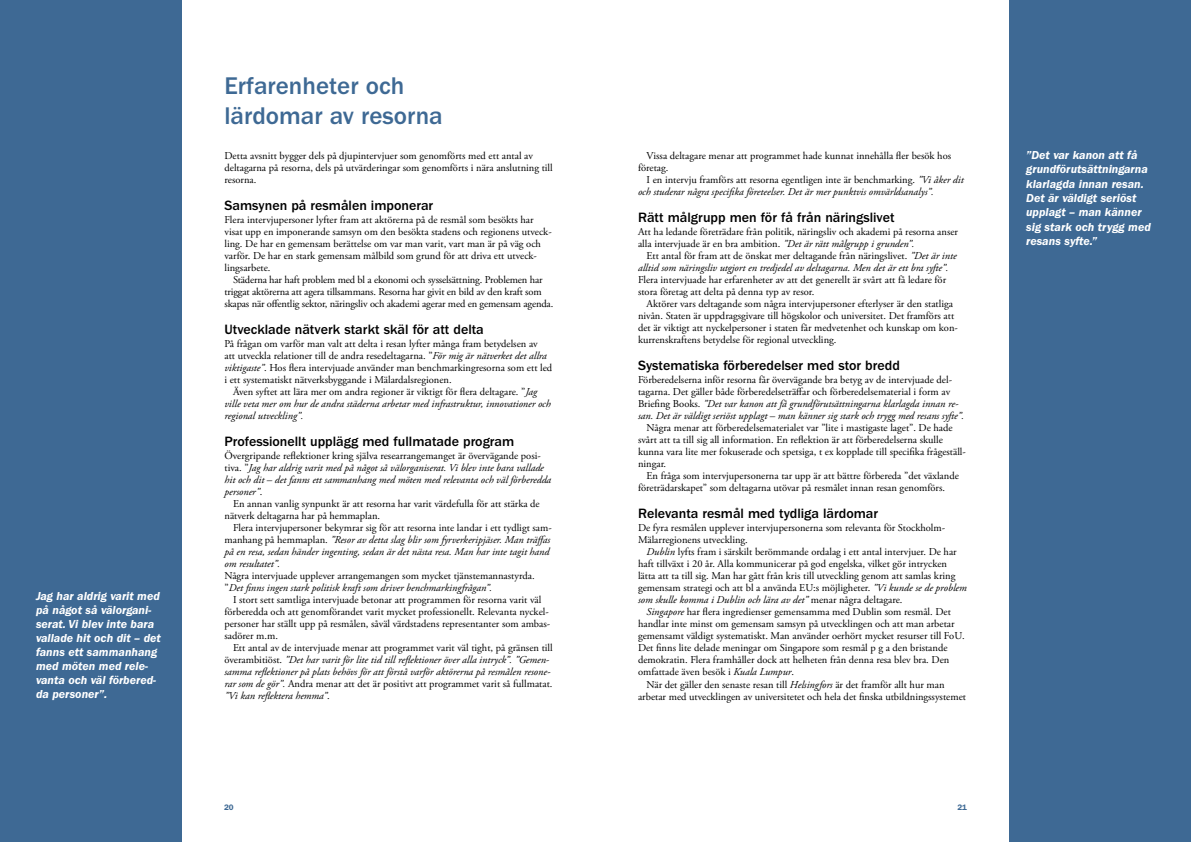
<style>
.page{position:relative;width:1191px;height:842px;background:#fff}
.page>*{position:absolute;margin:0;border:0;box-sizing:border-box;transform-origin:0 0}
.t1{font:500 25px/30px "ITC Franklin Gothic Std";color:#3e6994}
.t2{font:500 14px "ITC Franklin Gothic Std";color:#000}
.t3{font:italic 600 12px/14px "ITC Franklin Gothic Std";color:#fff}
.t4{font:10.5px/12px "Adobe Garamond Pro";color:#000}
.t5{font:italic 10.5px/12px "Adobe Garamond Pro";color:#000}
.t6{font:600 8px "ITC Franklin Gothic Std";color:#3e6994}
.s1{font-style:italic}
.s2{font-style:normal}
</style>
<div class="page">
<div style="left:0;top:0;width:181px;height:842px;background:#3e6994"></div>
<div style="left:1009px;top:0;width:182px;height:842px;background:#3e6994"></div>
<p class="t3" style="left:36px;top:589px;width:126px">Jag har aldrig varit med på något så välorgani&shy;serat. Vi blev inte bara vallade hit och dit – det fanns ett sammanhang med möten med rele&shy;vanta och väl förbered&shy;da personer”.</p>
<h1 class="t1" style="left:224px;top:71px;width:220px">Erfarenheter och lärdomar av resorna</h1>
<p class="t4" style="left:224px;top:150px;width:330px">Detta avsnitt bygger dels på djupintervjuer som genomförts med ett antal av deltagarna på resorna, dels på utvärderingar som genomförts i nära anslutning till resorna.</p>
<h2 class="t2" style="left:224px;top:197px;width:210px">Samsynen på resmålen imponerar</h2>
<p class="t4" style="left:224px;top:214px;width:329px">Flera intervjupersoner lyfter fram att aktörerna på de resmål som besökts har visat upp en imponerande samsyn om den besökta stadens och regionens utveck&shy;ling. De har en gemensam berättelse om var man varit, vart man är på väg och varför. De har en stark gemensam målbild som grund för att driva ett utveck&shy;lingsarbete.</p>
<p class="t4" style="left:224px;top:274px;width:330px;text-indent:9px">Städerna har haft problem med bl a ekonomi och sysselsättning. Problemen har triggat aktörerna att agera tillsammans. Resorna har givit en bild av den kraft som skapas när offentlig sektor, näringsliv och akademi agerar med en gemensam agenda.</p>
<h2 class="t2" style="left:224px;top:321px;width:261px">Utvecklade nätverk starkt skäl för att delta</h2>
<p class="t4" style="left:224px;top:338px;width:329px">På frågan om varför man valt att delta i resan lyfter många fram betydelsen av<br>att utveckla relationer till de andra resedeltagarna. ”<span class="s1">För mig är nätverket det allra viktigaste”</span>. Hos flera intervjuade använder man benchmarkingresorna som ett led i ett systematiskt nätverksbyggande i Mälardalsregionen.</p>
<p class="t5" style="left:224px;top:386px;width:328px;text-indent:9px"><span class="s2">Även syftet att lära mer om andra regioner är viktigt för flera deltagare. ”</span>Jag ville veta mer om hur de andra städerna arbetar med infrastruktur, innovationer och regional utveckling”.</p>
<h2 class="t2" style="left:224px;top:434px;width:291px">Professionellt upplägg med fullmatade program</h2>
<p class="t5" style="left:224px;top:450px;width:328px"><span class="s2">Övergripande reflektioner kring själva researrangemanget är övervägande posi&shy;tiva. ”</span>Jag har aldrig varit med på något så välorganiserat. Vi blev inte bara vallade hit och dit – det fanns ett sammanhang med möten med relevanta och väl förberedda personer”<span class="s2">.</span></p>
<p class="t4" style="left:224px;top:498px;width:317px;text-indent:9px">En annan vanlig synpunkt är att resorna har varit värdefulla för att stärka de nätverk deltagarna har på hemmaplan.</p>
<p class="t5" style="left:224px;top:522px;width:329px;text-indent:9px"><span class="s2">Flera intervjupersoner bekymrar sig för att resorna inte landar i ett tydligt sam&shy;manhang på hemmaplan.</span> ”Resor av detta slag blir som fyrverkeripjäser. Man träffas på en resa, sedan händer ingenting, sedan är det nästa resa. Man har inte tagit hand om resultatet”.</p>
<p class="t4" style="left:224px;top:570px;width:312px">Några intervjuade upplever arrangemangen som mycket tjänstemannastyrda. ”<span class="s1">Det finns ingen stark politisk kraft som driver benchmarkingfrågan”.</span></p>
<p class="t4" style="left:224px;top:594px;width:327px;text-indent:9px">I stort sett samtliga intervjuade betonar att programmen för resorna varit väl förberedda och att genomförandet varit mycket professionellt. Relevanta nyckel&shy;personer har ställt upp på resmålen, såväl värdstadens representanter som ambas&shy;sadörer m.m.</p>
<p class="t5" style="left:224px;top:642px;width:330px;text-indent:9px"><span class="s2">Ett antal av de intervjuade menar att programmet varit väl tight, på gränsen till överambitiöst.</span> ”Det har varit för lite tid till reflektioner över alla intryck”. ”Gemen&shy;samma reflektioner på plats behövs för att förstå varför aktörerna på resmålen resone&shy;rar som de gör”. <span class="s2">Andra menar att det är positivt att programmet varit så fullmatat. </span>”Vi kan reflektera hemma”<span class="s2">.</span></p>
<p class="t4" style="left:638px;top:150px;width:315px;text-indent:9px">Vissa deltagare menar att programmet hade kunnat innehålla fler besök hos företag.</p>
<p class="t5" style="left:638px;top:174px;width:327px;text-indent:9px"><span class="s2">I en intervju framförs att resorna egentligen inte är benchmarking.</span> ”Vi åker dit och studerar några specifika företeelser. Det är mer punktvis omvärldsanalys”.</p>
<h2 class="t2" style="left:638px;top:210px;width:258px">Rätt målgrupp men för få från näringslivet</h2>
<p class="t4" style="left:638px;top:226px;width:321px">Att ha ledande företrädare från politik, näringsliv och akademi på resorna anser alla intervjuade är en bra ambition. <span class="s1">”Det är rätt målgrupp i grunden”.</span></p>
<p class="t5" style="left:638px;top:250px;width:320px;text-indent:9px"><span class="s2">Ett antal för fram att de önskat mer deltagande från näringslivet.</span> ”Det är inte alltid som näringsliv utgjort en tredjedel av deltagarna. Men det är ett bra syfte”.</p>
<p class="t4" style="left:638px;top:274px;width:310px">Flera intervjuade har erfarenheter av att det generellt är svårt att få ledare för stora företag att delta på denna typ av resor.</p>
<p class="t4" style="left:638px;top:298px;width:321px;text-indent:9px">Aktörer vars deltagande som några intervjupersoner efterlyser är den statliga nivån. Staten är uppdragsgivare till högskolor och universitet. Det framförs att det är viktigt att nyckelpersoner i staten får medvetenhet och kunskap om kon&shy;kurrenskraftens betydelse för regional utveckling.</p>
<h2 class="t2" style="left:638px;top:358px;width:263px">Systematiska förberedelser med stor bredd</h2>
<p class="t4" style="left:638px;top:374px;width:327px">Förberedelserna inför resorna får övervägande bra betyg av de intervjuade del&shy;tagarna. Det gäller både förberedelseträffar och förberedelsematerial i form av Brief-ing Books. <span class="s1">”Det var kanon att få grundförutsättningarna klarlagda innan re&shy;san. Det är väldigt seriöst upplagt – man känner sig stark och trygg med resans syfte”.</span></p>
<p class="t4" style="left:638px;top:422px;width:329px;text-indent:9px">Några menar att förberedelsematerialet var ”lite i mastigaste laget”. De hade svårt att ta till sig all information. En reflektion är att förberedelserna skulle kunna vara lite mer fokuserade och spetsiga, t ex kopplade till specifika frågeställ&shy;ningar.</p>
<p class="t4" style="left:638px;top:470px;width:322px;text-indent:9px">En fråga som intervjupersonerna tar upp är att bättre förbereda ”det växlande företrädarskapet” som deltagarna utövar på resmålet innan resan genomförs.</p>
<h2 class="t2" style="left:638px;top:506px;width:242px">Relevanta resmål med tydliga lärdomar</h2>
<p class="t4" style="left:638px;top:522px;width:309px">De fyra resmålen upplever intervjupersonerna som relevanta för Stockholm-<br>Mälarregionens utveckling.</p>
<p class="t4" style="left:646px;top:546px;width:312px"><span class="s1">Dublin</span> lyfts fram i särskilt berömmande ordalag i ett antal intervjuer. De har</p>
<p class="t4" style="left:638px;top:558px;width:310px">haft tillväxt i 20 år. Alla kommunicerar på god engelska, vilket gör intrycken</p>
<p class="t4" style="left:638px;top:570px;width:319px">lätta att ta till sig. Man har gått från kris till utveckling genom att samlas kring</p>
<p class="t4" style="left:638px;top:582px;width:330px">gemensam strategi och att bl a använda EU:s möjligheter. <span class="s1">”Vi kunde se de problem</span></p>
<p class="t5" style="left:638px;top:594px;width:266px">som skulle komma i Dublin och lära av det” <span class="s2">menar några deltagare.</span></p>
<p class="t4" style="left:646px;top:606px;width:306px"><span class="s1">Singapore</span> har flera ingredienser gemensamma med Dublin som resmål. Det</p>
<p class="t4" style="left:638px;top:618px;width:318px">handlar inte minst om gemensam samsyn på utvecklingen och att man arbetar</p>
<p class="t4" style="left:638px;top:630px;width:328px">gemensamt väldigt systematiskt. Man använder oerhört mycket resurser till FoU.</p>
<p class="t4" style="left:638px;top:642px;width:311px">Det finns lite delade meningar om Singapore som resmål p g a den bristande</p>
<p class="t4" style="left:638px;top:654px;width:313px">demokratin. Flera framhåller dock att helheten från denna resa blev bra. Den</p>
<p class="t4" style="left:638px;top:666px;width:158px">omfattade även besök i <span class="s1">Kuala Lumpur</span>.</p>
<p class="t4" style="left:646px;top:678px;width:299px">När det gäller den senaste resan till <span class="s1">Helsingfors</span> är det framför allt hur man</p>
<p class="t4" style="left:638px;top:690px;width:329px">arbetar med utvecklingen av universitetet och hela det finska utbildningssystemet</p>
<p class="t6" style="left:224px;top:803px;width:11px">20</p>
<p class="t6" style="left:957px;top:803px;width:11px">21</p>
<p class="t3" style="left:1026px;top:148px;width:126px;line-height:14.4px">”Det var kanon att få grundförutsättningarna klarlagda innan resan.<br>Det är väldigt seriöst upplagt – man känner sig stark och trygg med resans syfte.”</p>
</div>
